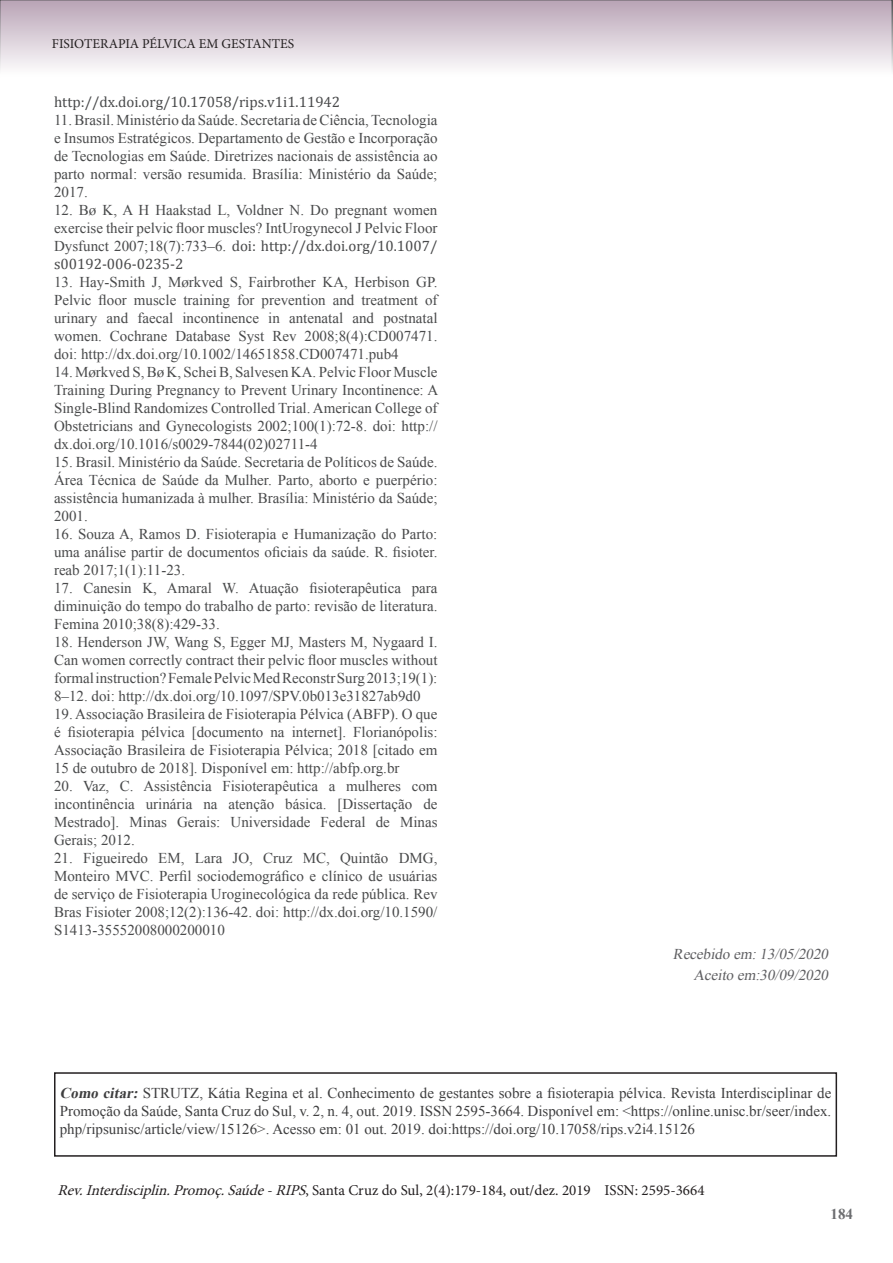
<style>
.page{position:relative;width:893px;height:1263px;background:#fff}
.page>*{position:absolute;margin:0;border:0;box-sizing:border-box;transform-origin:0 0}
.t1{font:15px/18px "Times New Roman";color:#494a4b;text-align:justify}
.t2{font:15px/18px "Times New Roman";color:#3e3e3f;text-align:justify}
.t3{font:15px "Minion Pro";color:#231f20}
.t4{font:15px "Cambria";color:#494a4b}
.t5{font:italic 15px "Times New Roman";color:#5f5f62}
.t6{font:700 15px "Times New Roman";color:#6c6d70}
.t7{font:13.5px "Minion Pro";color:#231f20}
.s1{font-family:"Cambria"}
.s2{font-weight:700;font-style:italic}
.s3{font-style:italic}
</style>
<div class="page">
<svg style="left:0;top:0;width:893px;height:72px;background:#d8cdd7"></svg>
<div style="left:54px;top:1072px;width:783px;height:85px;border:2px solid #231f20"></div>
<p class="t7" style="left:52px;top:35px;width:244px">FISIOTERAPIA PÉLVICA EM GESTANTES</p>
<p class="t4" style="left:54px;top:93px;width:288px">http://dx.doi.org/10.17058/rips.v1i1.11942</p>
<p class="t1" style="left:54px;top:110px;width:385px">11. Brasil. Ministério da Saúde. Secretaria de Ciência, Tecnologia e Insumos Estratégicos. Departamento de Gestão e Incorporação de Tecnologias em Saúde. Diretrizes nacionais de assistência ao parto normal: versão resumida. Brasília: Ministério da Saúde; 2017.</p>
<p class="t1" style="left:54px;top:200px;width:385px">12. Bø K, A H Haakstad L, Voldner N. Do pregnant women exercise their pelvic floor muscles? IntUrogynecol J Pelvic Floor Dysfunct 2007;18(7):733–6. <span class="s1">doi: http://dx.doi.org/10.1007/ s00192-006-0235-2</span></p>
<p class="t1" style="left:54px;top:272px;width:385px">13. Hay-Smith J, Mørkved S, Fairbrother KA, Herbison GP.<br>Pelvic floor muscle training for prevention and treatment of urinary and faecal incontinence in antenatal and postnatal women. Cochrane Database Syst Rev 2008;8(4):CD007471. doi: http://dx.doi.org/10.1002/14651858.CD007471.pub4</p>
<p class="t1" style="left:54px;top:362px;width:386px">14. Mørkved S, Bø K, Schei B, Salvesen KA. Pelvic Floor Muscle Training During Pregnancy to Prevent Urinary Incontinence: A Single-Blind Randomizes Controlled Trial. American College of Obstetricians and Gynecologists 2002;100(1):72-8. doi: http:// dx.doi.org/10.1016/s0029-7844(02)02711-4</p>
<p class="t1" style="left:54px;top:452px;width:385px">15. Brasil. Ministério da Saúde. Secretaria de Políticos de Saúde.<br>Área Técnica de Saúde da Mulher. Parto, aborto e puerpério: assistência humanizada à mulher. Brasília: Ministério da Saúde; 2001.</p>
<p class="t1" style="left:54px;top:524px;width:385px">16. Souza A, Ramos D. Fisioterapia e Humanização do Parto: uma análise partir de documentos oficiais da saúde. R. fisioter. reab 2017;1(1):11-23.</p>
<p class="t1" style="left:54px;top:578px;width:385px">17. Canesin K, Amaral W. Atuação fisioterapêutica para diminuição do tempo do trabalho de parto: revisão de literatura.<br>Femina 2010;38(8):429-33.</p>
<p class="t1" style="left:54px;top:632px;width:385px">18. Henderson JW, Wang S, Egger MJ, Masters M, Nygaard I.<br>Can women correctly contract their pelvic floor muscles without formal instruction? Female Pelvic Med Reconstr Surg 2013;19(1):<br>8–12. doi: http://dx.doi.org/10.1097/SPV.0b013e31827ab9d0</p>
<p class="t1" style="left:54px;top:704px;width:385px">19. Associação Brasileira de Fisioterapia Pélvica (ABFP). O que é fisioterapia pélvica [documento na internet]. Florianópolis:<br>Associação Brasileira de Fisioterapia Pélvica; 2018 [citado em 15 de outubro de 2018]. Disponível em: http://abfp.org.br</p>
<p class="t1" style="left:54px;top:776px;width:385px">20. Vaz, C. Assistência Fisioterapêutica a mulheres com incontinência urinária na atenção básica. [Dissertação de Mestrado]. Minas Gerais: Universidade Federal de Minas Gerais; 2012.</p>
<p class="t1" style="left:54px;top:848px;width:385px">21. Figueiredo EM, Lara JO, Cruz MC, Quintão DMG, Monteiro MVC. Perfil sociodemográfico e clínico de usuárias de serviço de Fisioterapia Uroginecológica da rede pública. Rev Bras Fisioter 2008;12(2):136-42. doi: http://dx.doi.org/10.1590/ S1413-35552008000200010</p>
<p class="t5" style="left:673px;top:944px;width:160px">Recebido em:13/05/2020</p>
<p class="t5" style="left:693px;top:965px;width:140px">Aceito em:30/09/2020</p>
<p class="t2" style="left:60px;top:1084px;width:773px"><span class="s2">Como citar:</span> STRUTZ, Kátia Regina et al. Conhecimento de gestantes sobre a fisioterapia pélvica. Revista Interdisciplinar de Promoção da Saúde, Santa Cruz do Sul, v. 2, n. 4, out. 2019. ISSN 2595-3664. Disponível em: &lt;https://online.unisc.br/seer/index. php/ripsunisc/article/view/15126&gt;. Acesso em: 01 out. 2019. doi:https://doi.org/10.17058/rips.v2i4.15126</p>
<p class="t3" style="left:57px;top:1180px;width:649px"><span class="s3">Rev.Interdisciplin.Promoç.Saúde-RIPS</span>, Santa Cruz do Sul, 2(4):179-184, out/dez. 2019 ISSN: 2595-3664</p>
<p class="t6" style="left:831px;top:1204px;width:24px">184</p>
</div>
